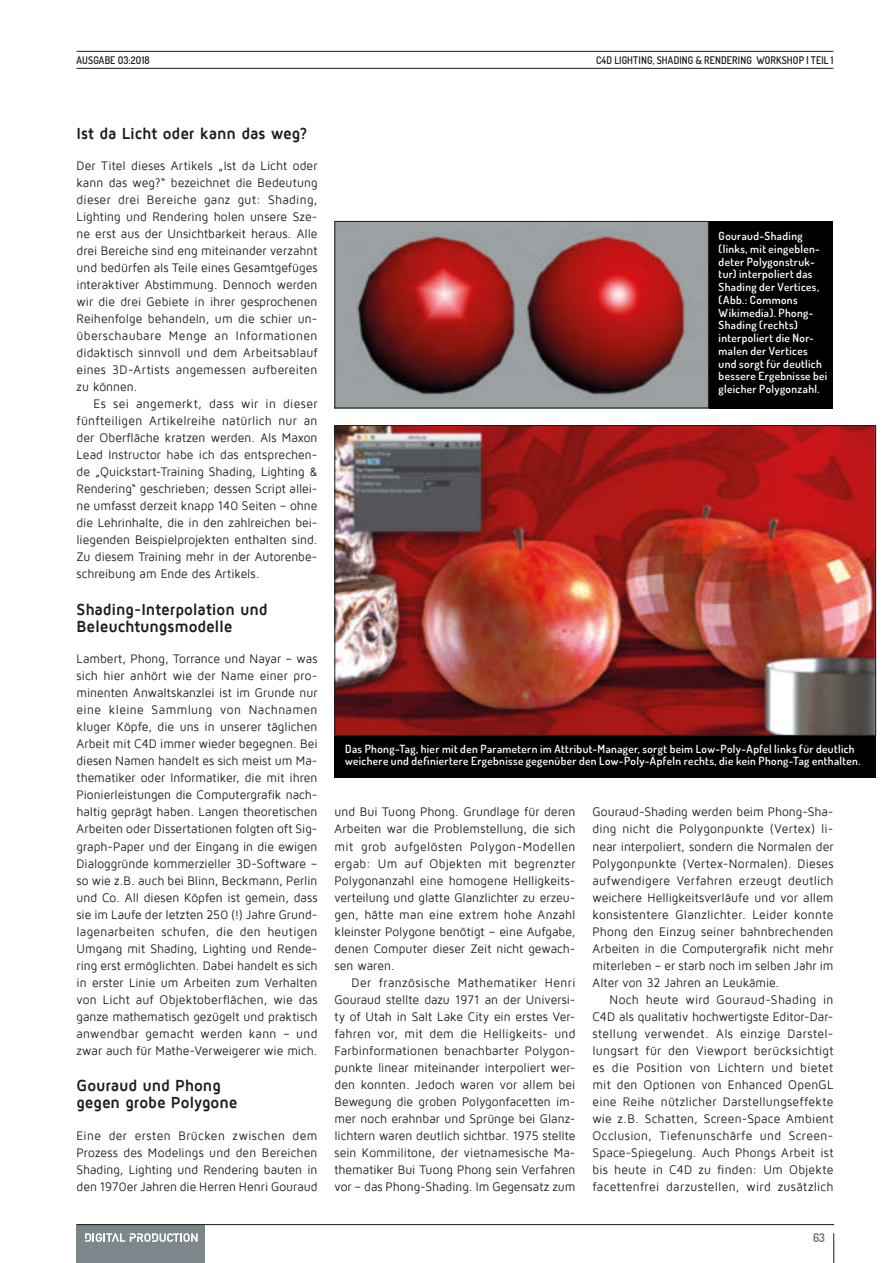
<style>
.page{position:relative;width:893px;height:1263px;background:#fff}
.page>*{position:absolute;margin:0;border:0;box-sizing:border-box;transform-origin:0 0}
.t1{font:700 16.5px/17px "Maven Pro";letter-spacing:-.01em;color:#1d1d1b;scale:.94 1}
.t2{font:12.75px/17px "Maven Pro";letter-spacing:.005em;color:#1d1d1b;text-align:justify;scale:.94 1}
.t3{font:600 12px "Dosis";color:#5d686e;scale:.94 1}
.t4{font:600 11.25px/12.8px "Dosis";letter-spacing:.03em;color:#fff}
.t5{font:600 10.5px "Dosis";letter-spacing:.015em;color:#1d1d1b;scale:.94 1}
</style>
<div class="page">
<div style="left:334px;top:702px;width:542px;height:76px;background:#000"></div>
<div style="left:704px;top:221px;width:129px;height:187px;background:#000"></div>
<img style="left:336px;top:223px;width:371px;height:183px">
<div style="left:334px;top:221px;width:375px;height:187px;border:1px solid #1d1d1b"></div>
<img style="left:336px;top:427px;width:538px;height:307px">
<div style="left:334px;top:425px;width:542px;height:311px;border:1px solid #1d1d1b"></div>
<div style="left:77px;top:1225px;width:128px;height:38px;background:#7d868b"></div>
<svg style="left:85px;top:1233px;width:113px;height:9px"></svg>
<hr style="left:833px;top:1233px;width:1px;height:30px;background:#1d1d1b">
<hr style="left:77px;top:1224px;width:757px;height:1px;background:#1d1d1b">
<hr style="left:77px;top:68px;width:756px;height:1px;background:#1d1d1b">
<hr style="left:77px;top:51px;width:756px;height:1px;background:#1d1d1b">
<p class="t5" style="left:77px;top:53px;width:79px">AUSGABE O3:2O18</p>
<p class="t5" style="left:596px;top:53px;width:254px">C4D LIGHTING, SHADING &amp; RENDERING WORKSHOP | TEIL 1</p>
<p class="t1" style="left:77px;top:125px;width:247px">Ist da Licht oder kann das weg?</p>
<p class="t2" style="left:77px;top:157px;width:258px">Der Titel dieses Artikels „Ist da Licht oder kann das weg?“ bezeichnet die Bedeutung dieser drei Bereiche ganz gut: Shading, Lighting und Rendering holen unsere Sze&shy;ne erst aus der Unsichtbarkeit heraus. Alle drei Bereiche sind eng miteinander verzahnt und bedürfen als Teile eines Gesamtgefüges interaktiver Abstimmung. Dennoch werden wir die drei Gebiete in ihrer gesprochenen Reihenfolge behandeln, um die schier un&shy;überschaubare Menge an Informationen didaktisch sinnvoll und dem Arbeitsablauf eines 3D-Artists angemessen aufbereiten zu können.</p>
<p class="t2" style="left:77px;top:396px;width:258px;text-indent:17px">Es sei angemerkt, dass wir in dieser fünfteiligen Artikelreihe natürlich nur an der Oberfläche kratzen werden. Als Maxon Lead Instructor habe ich das entsprechen&shy;de „Quickstart-Training Shading, Lighting &amp; Rendering“ geschrieben; dessen Script allei&shy;ne umfasst derzeit knapp 140 Seiten – ohne die Lehrinhalte, die in den zahlreichen bei&shy;liegenden Beispielprojekten enthalten sind.<br>Zu diesem Training mehr in der Autorenbe&shy;schreibung am Ende des Artikels.</p>
<p class="t1" style="left:77px;top:601px;width:205px">Shading-Interpolation und<br>Beleuchtungsmodelle</p>
<p class="t2" style="left:77px;top:651px;width:258px">Lambert, Phong, Torrance und Nayar – was sich hier anhört wie der Name einer pro&shy;minenten Anwaltskanzlei ist im Grunde nur eine kleine Sammlung von Nachnamen kluger Köpfe, die uns in unserer täglichen Arbeit mit C4D immer wieder begegnen. Bei diesen Namen handelt es sich meist um Ma&shy;thematiker oder Informatiker, die mit ihren Pionierleistungen die Computergrafik nach&shy;haltig geprägt haben. Langen theoretischen Arbeiten oder Dissertationen folgten oft Sig&shy;graph-Paper und der Eingang in die ewigen Dialoggründe kommerzieller 3D-Software – so wie z.B. auch bei Blinn, Beckmann, Perlin und Co. All diesen Köpfen ist gemein, dass sie im Laufe der letzten 250 (!) Jahre Grund&shy;lagenarbeiten schufen, die den heutigen Umgang mit Shading, Lighting und Rende&shy;ring erst ermöglichten. Dabei handelt es sich in erster Linie um Arbeiten zum Verhalten von Licht auf Objektoberflächen, wie das ganze mathematisch gezügelt und praktisch anwendbar gemacht werden kann – und zwar auch für Mathe-Verweigerer wie mich.</p>
<p class="t1" style="left:77px;top:1077px;width:173px">Gouraud und Phong gegen grobe Polygone</p>
<p class="t2" style="left:77px;top:1127px;width:258px">Eine der ersten Brücken zwischen dem Prozess des Modelings und den Bereichen Shading, Lighting und Rendering bauten in den 1970er Jahren die Herren Henri Gouraud</p>
<p class="t4" style="left:719px;top:229px;width:110px">Gouraud-Shading (links, mit eingeblen&shy;deter Polygonstruk&shy;tur) interpoliert das<br>Shading der Vertices, (Abb.: Commons<br>Wikimedia). Phong-<br>Shading (rechts) interpoliert die Nor&shy;malen der Vertices und sorgt für deutlich bessere Ergebnisse bei gleicher Polygonzahl.</p>
<p class="t4" style="left:345px;top:742px;width:517px">Das Phong-Tag, hier mit den Parametern im Attribut-Manager, sorgt beim Low-Poly-Apfel links für deutlich weichere und definiertere Ergebnisse gegenüber den Low-Poly-Äpfeln rechts, die kein Phong-Tag enthalten.</p>
<p class="t2" style="left:334px;top:804px;width:258px">und Bui Tuong Phong. Grundlage für deren Arbeiten war die Problemstellung, die sich mit grob aufgelösten Polygon-Modellen ergab: Um auf Objekten mit begrenzter Polygonanzahl eine homogene Helligkeits&shy;verteilung und glatte Glanzlichter zu erzeu&shy;gen, hätte man eine extrem hohe Anzahl kleinster Polygone benötigt – eine Aufgabe, denen Computer dieser Zeit nicht gewach&shy;sen waren.</p>
<p class="t2" style="left:334px;top:974px;width:258px;text-indent:17px">Der französische Mathematiker Henri Gouraud stellte dazu 1971 an der Universi&shy;ty of Utah in Salt Lake City ein erstes Ver&shy;fahren vor, mit dem die Helligkeits- und Farbinformationen benachbarter Polygon&shy;punkte linear miteinander interpoliert wer&shy;den konnten. Jedoch waren vor allem bei Bewegung die groben Polygonfacetten im&shy;mer noch erahnbar und Sprünge bei Glanz&shy;lichtern waren deutlich sichtbar. 1975 stellte sein Kommilitone, der vietnamesische Ma&shy;thematiker Bui Tuong Phong sein Verfahren vor – das Phong-Shading. Im Gegensatz zum</p>
<p class="t2" style="left:592px;top:804px;width:258px">Gouraud-Shading werden beim Phong-Sha&shy;ding nicht die Polygonpunkte (Vertex) li&shy;near interpoliert, sondern die Normalen der Polygonpunkte (Vertex-Normalen). Dieses aufwendigere Verfahren erzeugt deutlich weichere Helligkeitsverläufe und vor allem konsistentere Glanzlichter. Leider konnte Phong den Einzug seiner bahnbrechenden Arbeiten in die Computergrafik nicht mehr miterleben – er starb noch im selben Jahr im Alter von 32 Jahren an Leukämie.</p>
<p class="t2" style="left:592px;top:991px;width:258px;text-indent:17px">Noch heute wird Gouraud-Shading in C4D als qualitativ hochwertigste Editor-Dar&shy;stellung verwendet. Als einzige Darstel&shy;lungsart für den Viewport berücksichtigt es die Position von Lichtern und bietet mit den Optionen von Enhanced OpenGL eine Reihe nützlicher Darstellungseffekte wie z.B. Schatten, Screen-Space Ambient Occlusion, Tiefenunschärfe und Screen-Space-Spiegelung. Auch Phongs Arbeit ist bis heute in C4D zu finden: Um Objekte facettenfrei darzustellen, wird zusätzlich</p>
<p class="t3" style="left:813px;top:1230px;width:14px">63</p>
</div>
